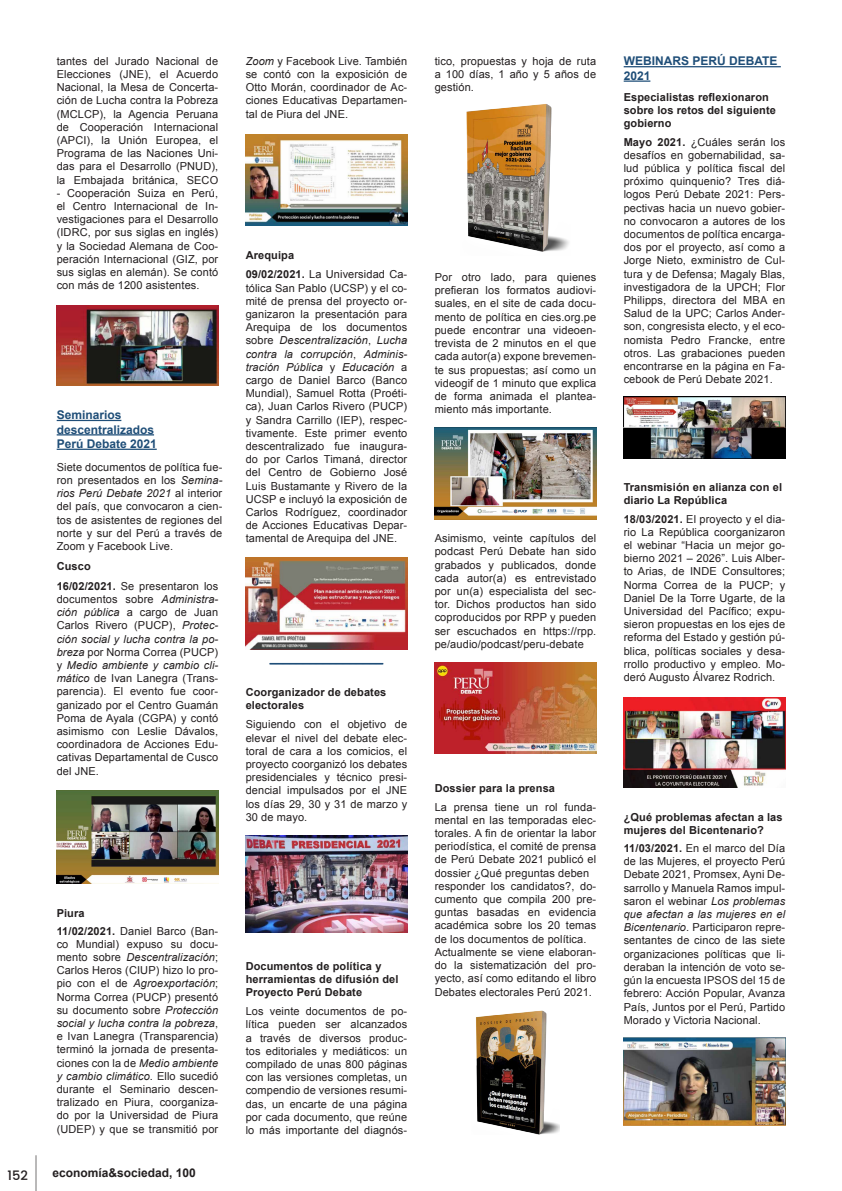
<style>
.page{position:relative;width:842px;height:1191px;background:#fff}
.page>*{position:absolute;margin:0;border:0;box-sizing:border-box;transform-origin:0 0}
.t1{font:500 13px "Poppins";color:#231f20}
.t2{font:700 12px/14.4px "Arial";color:#1f4e78}
.t3{font:700 12px "Arial";color:#231f20}
.t4{font:11px/13.2px "Arial";letter-spacing:.01em;color:#231f20;text-align:justify}
.t5{font:700 11px/13.2px "Arial";letter-spacing:.01em;color:#231f20}
.s1{font-style:italic}
.s2{font-weight:700}
</style>
<div class="page">
<hr style="left:36px;top:1155px;width:1px;height:36px;background:#2c292a">
<img style="left:57px;top:790px;width:161px;height:93px">
<img style="left:57px;top:306px;width:161px;height:79px">
<hr style="left:57px;top:420px;width:64px;height:1px;background:#1f4e78">
<hr style="left:57px;top:434px;width:97px;height:1px;background:#1f4e78">
<hr style="left:57px;top:448px;width:100px;height:2px;background:#1f4e78">
<hr style="left:270px;top:663px;width:113px;height:1px;background:#1f4e78">
<img style="left:246px;top:557px;width:161px;height:92px">
<img style="left:246px;top:135px;width:161px;height:91px">
<img style="left:246px;top:835px;width:161px;height:97px">
<img style="left:466px;top:104px;width:103px;height:148px">
<img style="left:435px;top:428px;width:161px;height:91px">
<img style="left:435px;top:663px;width:161px;height:90px">
<img style="left:476px;top:1010px;width:84px;height:124px">
<hr style="left:624px;top:66px;width:157px;height:1px;background:#1f4e78">
<hr style="left:624px;top:80px;width:26px;height:2px;background:#1f4e78">
<img style="left:624px;top:397px;width:161px;height:62px">
<img style="left:624px;top:697px;width:161px;height:90px">
<img style="left:624px;top:1037px;width:161px;height:88px">
<p class="t4" style="left:57px;top:54px;width:163px">tantes del Jurado Nacional de Elecciones (JNE), el Acuerdo Nacional, la Mesa de Concerta&shy;ción de Lucha contra la Pobreza (MCLCP), la Agencia Peruana de Cooperación Internacional (APCI), la Unión Europea, el Programa de las Naciones Uni&shy;das para el Desarrollo (PNUD), la Embajada británica, SECO</p>
<p class="t4" style="left:57px;top:186px;width:163px">- Cooperación Suiza en Perú, el Centro Internacional de In&shy;vestigaciones para el Desarrollo (IDRC, por sus siglas en inglés) y la Sociedad Alemana de Coo&shy;peración Internacional (GIZ, por sus siglas en alemán). Se contó con más de 1200 asistentes.</p>
<p class="t2" style="left:57px;top:408px;width:102px">Seminarios descentralizados<br>Perú Debate 2021</p>
<p class="t4" style="left:57px;top:460px;width:167px">Siete documentos de política fue&shy;ron presentados en los <span class="s1">Semina&shy;rios Perú Debate 2021</span> al interior del país, que convocaron a cien&shy;tos de asistentes de regiones del norte y sur del Perú a través de Zoom y Facebook Live.</p>
<p class="t5" style="left:57px;top:560px;width:36px">Cusco</p>
<p class="t4" style="left:57px;top:579px;width:163px"><span class="s2">16/02/2021.</span> Se presentaron los documentos sobre <span class="s1">Administra&shy;ción pública</span> a cargo de Juan Carlos Rivero (PUCP), <span class="s1">Protec&shy;ción social y lucha contra la po&shy;breza</span> por Norma Correa (PUCP) y <span class="s1">Medio ambiente y cambio cli&shy;mático</span> de Ivan Lanegra (Trans&shy;parencia). El evento fue coor&shy;ganizado por el Centro Guamán Poma de Ayala (CGPA) y contó asimismo con Leslie Dávalos, coordinadora de Acciones Edu&shy;cativas Departamental de Cusco del JNE.</p>
<p class="t5" style="left:57px;top:906px;width:29px">Piura</p>
<p class="t4" style="left:57px;top:924px;width:163px"><span class="s2">11/02/2021.</span> Daniel Barco (Ban&shy;co Mundial) expuso su docu&shy;mento sobre <span class="s1">Descentralización</span>; Carlos Heros (CIUP) hizo lo pro&shy;pio con el de <span class="s1">Agroexportación</span>; Norma Correa (PUCP) presentó su documento sobre <span class="s1">Protección social y lucha contra la pobreza</span>, e Ivan Lanegra (Transparencia) terminó la jornada de presenta&shy;ciones con la de <span class="s1">Medio ambiente y cambio climático</span>. Ello sucedió durante el Seminario descen&shy;tralizado en Piura, coorganiza&shy;do por la Universidad de Piura (UDEP) y que se transmitió por</p>
<p class="t1" style="left:8px;top:1167px;width:22px">152</p>
<p class="t3" style="left:52px;top:1164px;width:145px">economía&amp;sociedad, 100</p>
<p class="t4" style="left:246px;top:54px;width:163px"><span class="s1">Zoom</span> y Facebook Live. También se contó con la exposición de Otto Morán, coordinador de Ac&shy;ciones Educativas Departamen&shy;tal de Piura del JNE.</p>
<p class="t4" style="left:435px;top:54px;width:163px">tico, propuestas y hoja de ruta a 100 días, 1 año y 5 años de gestión.</p>
<p class="t5" style="left:246px;top:249px;width:50px">Arequipa</p>
<p class="t4" style="left:246px;top:268px;width:163px"><span class="s2">09/02/2021.</span> La Universidad Ca&shy;tólica San Pablo (UCSP) y el co&shy;mité de prensa del proyecto or&shy;ganizaron la presentación para Arequipa de los documentos sobre <span class="s1">Descentralización</span>, <span class="s1">Lucha contra la corrupción</span>, <span class="s1">Adminis&shy;tración Pública</span> y <span class="s1">Educación</span> a cargo de Daniel Barco (Banco Mundial), Samuel Rotta (Proéti&shy;ca), Juan Carlos Rivero (PUCP) y Sandra Carrillo (IEP), respec&shy;tivamente. Este primer evento descentralizado fue inaugura&shy;do por Carlos Timaná, director del Centro de Gobierno José Luis Bustamante y Rivero de la UCSP e incluyó la exposición de Carlos Rodríguez, coordinador de Acciones Educativas Depar&shy;tamental de Arequipa del JNE.</p>
<p class="t2" style="left:270px;top:651px;width:115px">_________________</p>
<p class="t5" style="left:246px;top:686px;width:142px">Coorganizador de debates electorales</p>
<p class="t4" style="left:246px;top:718px;width:163px">Siguiendo con el objetivo de elevar el nivel del debate elec&shy;toral de cara a los comicios, el proyecto coorganizó los debates presidenciales y técnico presi&shy;dencial impulsados por el JNE los días 29, 30 y 31 de marzo y 30 de mayo.</p>
<p class="t5" style="left:246px;top:959px;width:154px">Documentos de política y herramientas de difusión del<br>Proyecto Perú Debate</p>
<p class="t4" style="left:246px;top:1004px;width:163px">Los veinte documentos de po&shy;lítica pueden ser alcanzados a través de diversos produc&shy;tos editoriales y mediáticos: un compilado de unas 800 páginas con las versiones completas, un compendio de versiones resumi&shy;das, un encarte de una página por cada documento, que reúne lo más importante del diagnós-</p>
<p class="t4" style="left:435px;top:271px;width:163px">Por otro lado, para quienes prefieran los formatos audiovi&shy;suales, en el site de cada docu&shy;mento de política en cies.org.pe puede encontrar una videoen&shy;trevista de 2 minutos en el que cada autor(a) expone brevemen&shy;te sus propuestas; así como un videogif de 1 minuto que explica de forma animada el plantea&shy;miento más importante.</p>
<p class="t4" style="left:435px;top:532px;width:163px">Asimismo, veinte capítulos del podcast Perú Debate han sido grabados y publicados, donde cada autor(a) es entrevistado por un(a) especialista del sec&shy;tor. Dichos productos han sido coproducidos por RPP y pueden ser escuchados en https://rpp. pe/audio/podcast/peru-debate</p>
<p class="t5" style="left:435px;top:781px;width:122px">Dossier para la prensa</p>
<p class="t4" style="left:435px;top:800px;width:163px;text-align:left">La prensa tiene un rol funda&shy;mental en las temporadas elec&shy;torales. A fin de orientar la labor periodística, el comité de prensa de Perú Debate 2021 publicó el dossier ¿Qué preguntas deben responder los candidatos?, do&shy;cumento que compila 200 pre&shy;guntas basadas en evidencia académica sobre los 20 temas de los documentos de política.<br>Actualmente se viene elaboran&shy;do la sistematización del pro&shy;yecto, así como editando el libro<br>Debates electorales Perú 2021.</p>
<p class="t2" style="left:624px;top:54px;width:155px">WEBINARS PERÚ DEBATE<br>2021</p>
<p class="t5" style="left:624px;top:91px;width:154px">Especialistas reflexionaron sobre los retos del siguiente gobierno</p>
<p class="t4" style="left:624px;top:135px;width:163px"><span class="s2">Mayo 2021.</span> ¿Cuáles serán los desafíos en gobernabilidad, sa&shy;lud pública y política fiscal del próximo quinquenio? Tres diá&shy;logos Perú Debate 2021: Pers&shy;pectivas hacia un nuevo gobier&shy;no convocaron a autores de los documentos de política encarga&shy;dos por el proyecto, así como a Jorge Nieto, exministro de Cul&shy;tura y de Defensa; Magaly Blas, investigadora de la UPCH; Flor Philipps, directora del MBA en Salud de la UPC; Carlos Ander&shy;son, congresista electo, y el eco&shy;nomista Pedro Francke, entre otros. Las grabaciones pueden encontrarse en la página en Fa&shy;cebook de Perú Debate 2021.</p>
<p class="t5" style="left:624px;top:481px;width:160px">Transmisión en alianza con el diario La República</p>
<p class="t4" style="left:624px;top:512px;width:163px"><span class="s2">18/03/2021.</span> El proyecto y el dia&shy;rio La República coorganizaron el webinar “Hacia un mejor go&shy;bierno 2021 – 2026”. Luis Alber&shy;to Arias, de INDE Consultores; Norma Correa de la PUCP; y Daniel De la Torre Ugarte, de la Universidad del Pacífico; expu&shy;sieron propuestas en los ejes de reforma del Estado y gestión pú&shy;blica, políticas sociales y desa&shy;rrollo productivo y empleo. Mo&shy;deró Augusto Álvarez Rodrich.</p>
<p class="t5" style="left:624px;top:810px;width:160px">¿Qué problemas afectan a las mujeres del Bicentenario?</p>
<p class="t4" style="left:624px;top:841px;width:163px"><span class="s2">11/03/2021.</span> En el marco del Día de las Mujeres, el proyecto Perú Debate 2021, Promsex, Ayni De&shy;sarrollo y Manuela Ramos impul&shy;saron el webinar <span class="s1">Los problemas que afectan a las mujeres en el Bicentenario</span>. Participaron repre&shy;sentantes de cinco de las siete organizaciones políticas que li&shy;deraban la intención de voto se&shy;gún la encuesta IPSOS del 15 de febrero: Acción Popular, Avanza País, Juntos por el Perú, Partido Morado y Victoria Nacional.</p>
</div>
